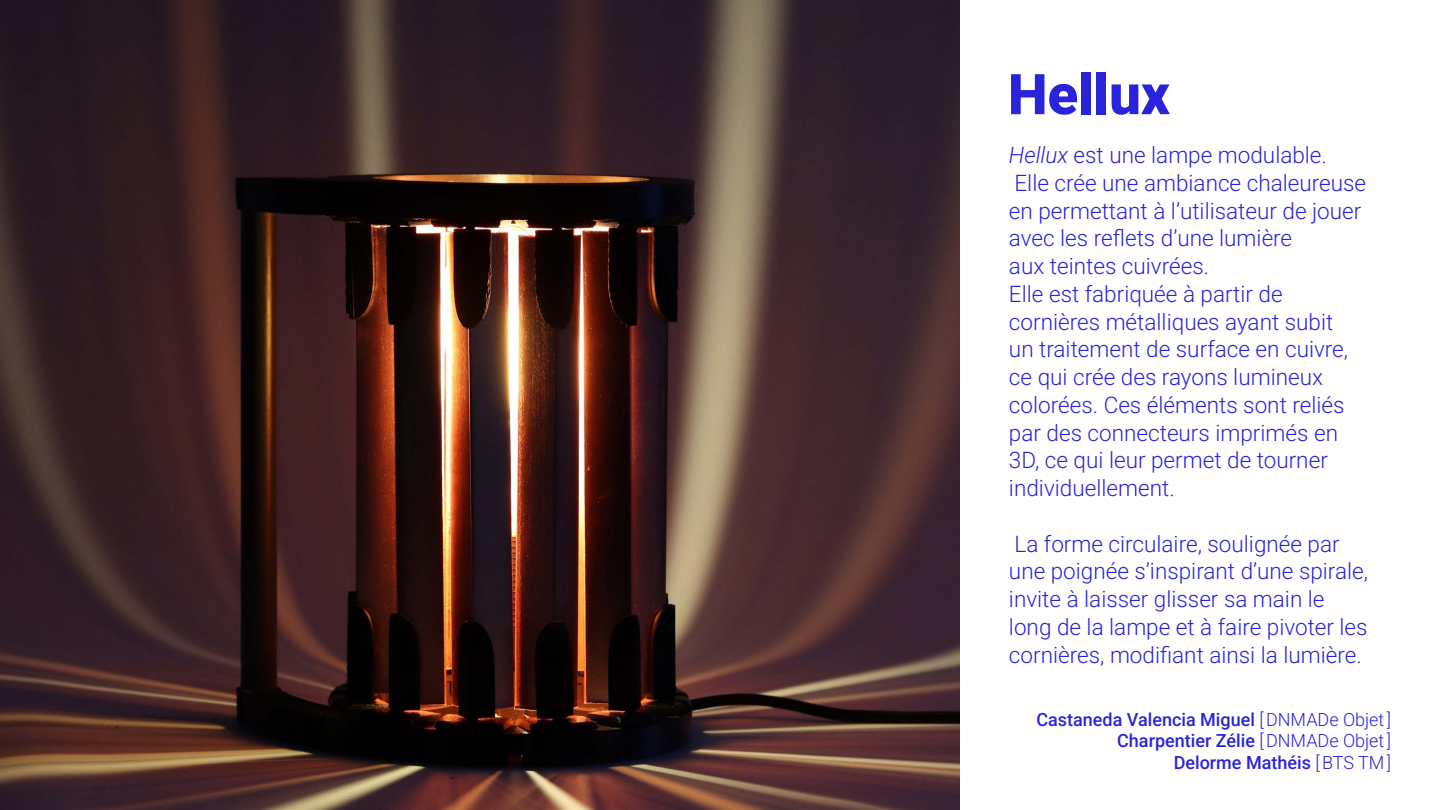
<style>
.page{position:relative;width:1440px;height:810px;background:#fff}
.page>*{position:absolute;margin:0;border:0;box-sizing:border-box;transform-origin:0 0}
.t1{font:56.25px "Roboto";color:#2923db}
.t2{font:22.5px/27.8px "Roboto";color:#2923db}
.t3{font:18px/21.6px "Roboto";color:#2923db;text-align:right}
.s1{font-style:italic}
</style>
<div class="page">
<img style="left:0;top:0;width:960px;height:810px">
<h1 class="t1" style="left:1008px;top:55px;width:163px">Hellux</h1>
<p class="t2" style="left:1009px;top:140px;width:359px"><span class="s1">Hellux</span> est une lampe modulable.<br>Elle crée une ambiance chaleureuse en permettant à l’utilisateur de jouer avec les reflets d’une lumière<br>aux teintes cuivrées.<br>Elle est fabriquée à partir de cornières métalliques ayant subit<br>un traitement de surface en cuivre, ce qui crée des rayons lumineux colorées. Ces éléments sont reliés par des connecteurs imprimés en<br>3D, ce qui leur permet de tourner individuellement.</p>
<p class="t2" style="left:1009px;top:529px;width:361px">La forme circulaire, soulignée par une poignée s’inspirant d’une spirale, invite à laisser glisser sa main le long de la lampe et à faire pivoter les cornières, modifiant ainsi la lumière.</p>
<p class="t3" style="left:1037px;top:708px;width:356px">Castaneda Valencia Miguel [DNMADe Objet]<br>Charpentier Zélie [DNMADe Objet]<br>Delorme Mathéis [BTS TM]</p>
</div>
